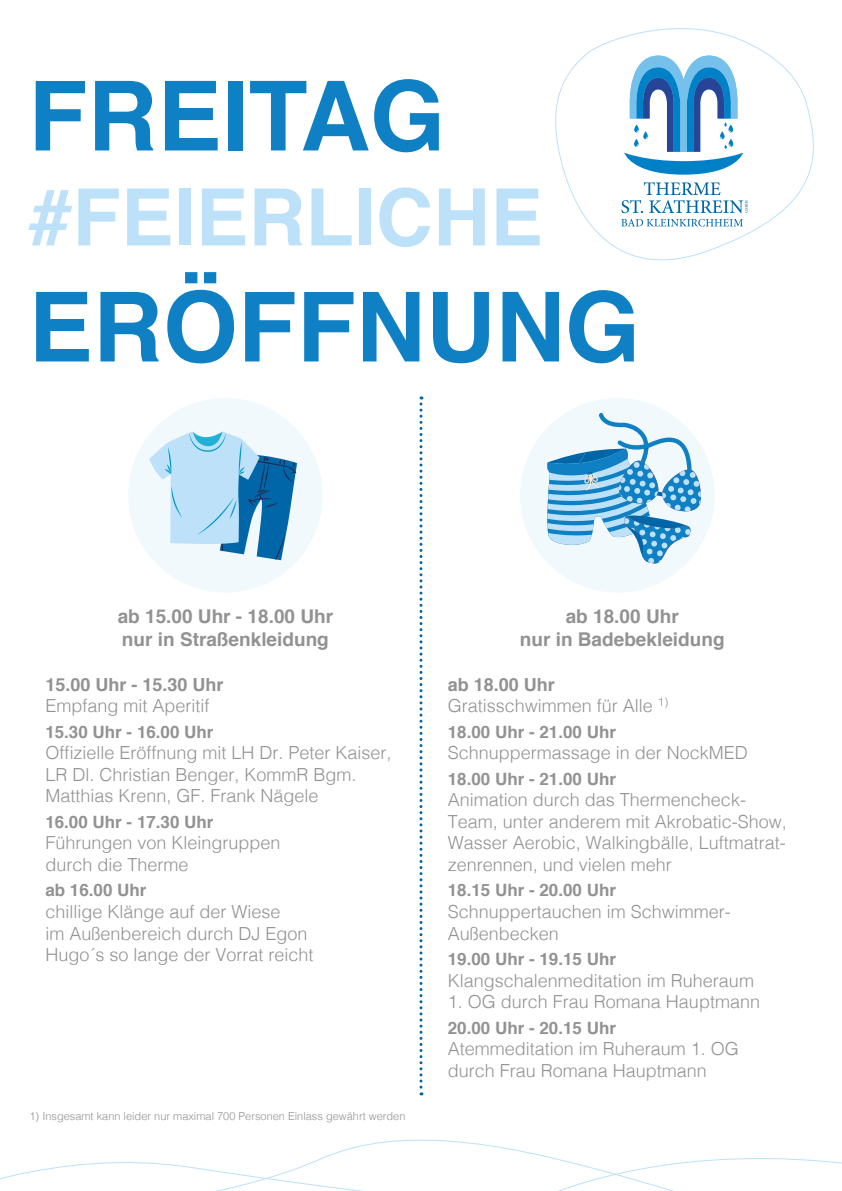
<style>
.page{position:relative;width:842px;height:1191px;background:#fff}
.page>*{position:absolute;margin:0;border:0;box-sizing:border-box;transform-origin:0 0}
.t1{font:700 96.6px "Helvetica";color:#0f80c4}
.t2{font:700 79.1px "Helvetica";color:#bde1f8}
.t3{font:700 19px/22.8px "Helvetica";color:#939292}
.t4{font:300 18px/21.6px "Helvetica";color:#939292}
.t5{font:700 18px "Helvetica";color:#939292}
.t6{font:700 17px "Helvetica";color:#939292}
.t7{font:300 11px "Helvetica";color:#939292}
.s1{font-weight:700}
</style>
<div class="page">
<svg style="left:555px;top:28px;width:259px;height:233px"></svg>
<svg style="left:624px;top:56px;width:119px;height:119px"></svg>
<svg style="left:621px;top:219px;width:122px;height:7px"></svg>
<svg style="left:621px;top:182px;width:127px;height:31px"></svg>
<svg style="left:419px;top:396px;width:3px;height:693px"></svg>
<div style="left:520px;top:398px;width:195px;height:194px;background:#f2f9fd;border-radius:50%"></div>
<svg style="left:545px;top:413px;width:156px;height:151px"></svg>
<div style="left:128px;top:398px;width:195px;height:194px;background:#f2f9fd;border-radius:50%"></div>
<svg style="left:149px;top:431px;width:148px;height:129px"></svg>
<svg style="left:0;top:1140px;width:842px;height:51px"></svg>
<h1 class="t1" style="left:28px;top:38px;width:418px">FREITAG</h1>
<h2 class="t2" style="left:28px;top:154px;width:516px">#FEIERLICHE</h2>
<h1 class="t1" style="left:28px;top:249px;width:613px">ERÖFFNUNG</h1>
<p class="t3" style="left:118px;top:605px;width:217px">ab 15.00 Uhr - 18.00 Uhr nur in Straßenkleidung</p>
<p class="t5" style="left:45px;top:669px;width:180px">15.00 Uhr - 15.30 Uhr</p>
<p class="t4" style="left:45px;top:693px;width:166px">Empfang mit Aperitif</p>
<p class="t6" style="left:45px;top:718px;width:170px">15.30 Uhr - 16.00 Uhr</p>
<p class="t4" style="left:45px;top:740px;width:348px">Offizielle Eröffnung mit LH Dr. Peter Kaiser,<br>LR Dl. Christian Benger, KommR Bgm.<br>Matthias Krenn, GF. Frank Nägele</p>
<p class="t6" style="left:45px;top:808px;width:170px">16.00 Uhr - 17.30 Uhr</p>
<p class="t4" style="left:45px;top:831px;width:237px">Führungen von Kleingruppen durch die Therme</p>
<p class="t6" style="left:45px;top:876px;width:103px">ab 16.00 Uhr</p>
<p class="t4" style="left:45px;top:899px;width:270px">chillige Klänge auf der Wiese<br>im Außenbereich durch DJ Egon<br>Hugo´s so lange der Vorrat reicht</p>
<p class="t7" style="left:29px;top:1106px;width:377px">1) Insgesamt kann leider nur maximal 700 Personen Einlass gewährt werden</p>
<p class="t3" style="left:520px;top:605px;width:206px;text-align:center">ab 18.00 Uhr<br>nur in Badebekleidung</p>
<p class="t4" style="left:448px;top:672px;width:222px"><span class="s1">ab 18.00 Uhr<br></span>Gratisschwimmen für Alle <sup>1)</sup></p>
<p class="t6" style="left:448px;top:718px;width:170px">18.00 Uhr - 21.00 Uhr</p>
<p class="t4" style="left:448px;top:740px;width:302px">Schnuppermassage in der NockMED</p>
<p class="t6" style="left:448px;top:765px;width:170px">18.00 Uhr - 21.00 Uhr</p>
<p class="t4" style="left:448px;top:787px;width:341px">Animation durch das Thermencheck-Team, unter anderem mit Akrobatic-Show, Wasser Aerobic, Walkingbälle, Luftmatrat&shy;zenrennen, und vielen mehr</p>
<p class="t6" style="left:448px;top:876px;width:170px">18.15 Uhr - 20.00 Uhr</p>
<p class="t4" style="left:448px;top:899px;width:285px">Schnuppertauchen im Schwimmer-<br>Außenbecken</p>
<p class="t6" style="left:448px;top:945px;width:170px">19.00 Uhr - 19.15 Uhr</p>
<p class="t4" style="left:448px;top:968px;width:308px">Klangschalenmeditation im Ruheraum</p>
<p class="t4" style="left:448px;top:989px;width:314px">1. OG durch Frau Romana Hauptmann</p>
<p class="t6" style="left:448px;top:1014px;width:170px">20.00 Uhr - 20.15 Uhr</p>
<p class="t4" style="left:448px;top:1036px;width:293px">Atemmeditation im Ruheraum 1. OG durch Frau Romana Hauptmann</p>
</div>
